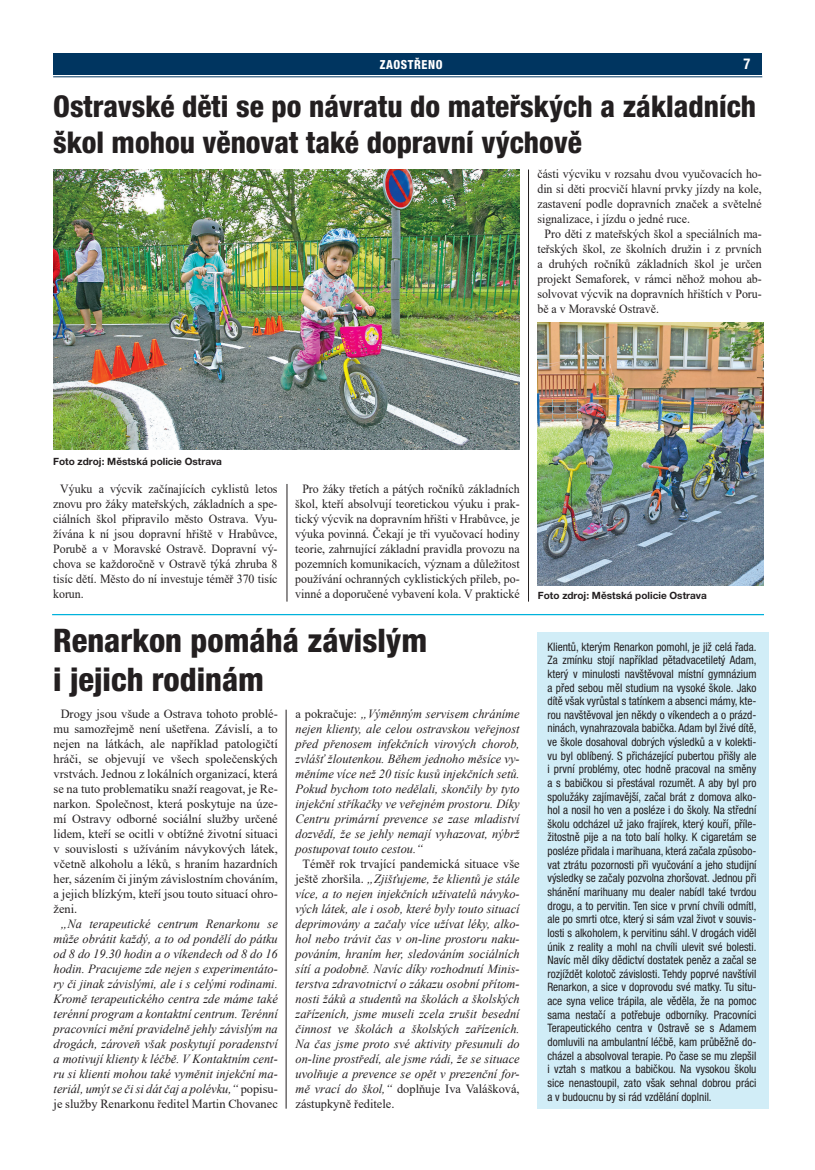
<style>
.page{position:relative;width:815px;height:1170px;background:#fff}
.page>*{position:absolute;margin:0;border:0;box-sizing:border-box;transform-origin:0 0}
.t1{font:800 condensed 32.5px/39px "Helvetica Neue LT Pro";color:#231f20}
.t2{font:800 condensed 30px/36.2px "Helvetica Neue LT Pro";color:#231f20}
.t3{font:700 condensed 15px "Helvetica Neue LT Pro";color:#fff;scale:.95 1}
.t4{font:italic 12.5px/15px "Times New Roman";color:#231f20;text-align:justify}
.t5{font:12.5px/15px "Times New Roman";color:#231f20;text-align:justify;scale:.95 1}
.t6{font:12.5px/15px "Times New Roman";color:#231f20;text-align:justify}
.t7{font:800 condensed 12.5px "Helvetica Neue LT Pro";letter-spacing:.05em;color:#fff;scale:.95 1}
.t8{font:condensed 11.62px/13.6px "Helvetica Neue LT Pro";color:#231f20;text-align:justify}
.t9{font:700 10px "Helvetica Neue LT Pro";color:#231f20}
.s1{font-style:normal}
</style>
<div class="page">
<div style="left:53px;top:53px;width:709px;height:21px;background:#003560"></div>
<hr style="left:53px;top:76px;width:709px;height:1px;background:#003560">
<div style="left:538px;top:631px;width:231px;height:477px;background:#d1edf7"></div>
<hr style="left:286px;top:709px;width:1px;height:399px;background:#231f20">
<img style="left:53px;top:169px;width:467px;height:280px">
<img style="left:538px;top:322px;width:226px;height:263px">
<hr style="left:528px;top:169px;width:1px;height:432px;background:#231f20">
<hr style="left:287px;top:484px;width:1px;height:117px;background:#231f20">
<hr style="left:52px;top:614px;width:712px;height:1px;background:#00b2dc">
<p class="t7" style="left:380px;top:57px;width:67px">ZAOSTŘENO</p>
<p class="t3" style="left:743px;top:55px;width:9px">7</p>
<h2 class="t2" style="left:53px;top:88px;width:705px">Ostravské děti se po návratu do mateřských a základních škol mohou věnovat také dopravní výchově</h2>
<p class="t5" style="left:537px;top:165px;width:238px">části výcviku v rozsahu dvou vyučovacích ho-</p>
<p class="t5" style="left:537px;top:180px;width:238px">din si děti procvičí hlavní prvky jízdy na kole,</p>
<p class="t5" style="left:537px;top:195px;width:238px">zastavení podle dopravních značek a světelné</p>
<p class="t5" style="left:537px;top:210px;width:162px">signalizace, i jízdu o jedné ruce.</p>
<p class="t5" style="left:544px;top:225px;width:230px">Pro děti z mateřských škol a speciálních ma-</p>
<p class="t5" style="left:537px;top:240px;width:238px">teřských škol, ze školních družin i z prvních</p>
<p class="t5" style="left:537px;top:255px;width:238px">a druhých ročníků základních škol je určen</p>
<p class="t5" style="left:537px;top:270px;width:238px">projekt Semaforek, v rámci něhož mohou ab-</p>
<p class="t5" style="left:537px;top:285px;width:238px">solvovat výcvik na dopravních hřištích v Poru-</p>
<p class="t5" style="left:537px;top:300px;width:130px">bě a v Moravské Ostravě.</p>
<p class="t9" style="left:53px;top:454px;width:170px">Foto zdroj: Městská policie Ostrava</p>
<p class="t5" style="left:53px;top:480px;width:238px;text-indent:7px">Výuku a výcvik začínajících cyklistů letos znovu pro žáky mateřských, základních a spe&shy;ciálních škol připravilo město Ostrava. Vyu&shy;žívána k ní jsou dopravní hřiště v Hrabůvce, Porubě a v Moravské Ostravě. Dopravní vý&shy;chova se každoročně v Ostravě týká zhruba 8 tisíc dětí. Město do ní investuje téměř 370 tisíc korun.</p>
<p class="t5" style="left:295px;top:480px;width:238px;text-align:center">Pro žáky třetích a pátých ročníků základních škol, kteří absolvují teoretickou výuku i prak&shy;tický výcvik na dopravním hřišti v Hrabůvce, je výuka povinná. Čekají je tři vyučovací hodiny teorie, zahrnující základní pravidla provozu na pozemních komunikacích, význam a důležitost používání ochranných cyklistických přileb, po&shy;vinné a doporučené vybavení kola. V praktické</p>
<h1 class="t1" style="left:53px;top:620px;width:376px">Renarkon pomáhá závislým i jejich rodinám</h1>
<p class="t6" style="left:54px;top:705px;width:226px;text-indent:7px">Drogy jsou všude a Ostrava tohoto problé&shy;mu samozřejmě není ušetřena. Závislí, a to nejen na látkách, ale například patologičtí hráči, se objevují ve všech společenských vrstvách. Jednou z lokálních organizací, která se na tuto problematiku snaží reagovat, je Re&shy;narkon. Společnost, která poskytuje na úze&shy;mí Ostravy odborné sociální služby určené lidem, kteří se ocitli v obtížné životní situaci v souvislosti s užíváním návykových látek, včetně alkoholu a léků, s hraním hazardních her, sázením či jiným závislostním chováním, a jejich blízkým, kteří jsou touto situací ohro&shy;ženi.</p>
<p class="t4" style="left:54px;top:915px;width:226px;text-align:center">„Na terapeutické centrum Renarkonu se může obrátit každý, a to od pondělí do pátku od 8 do 19.30 hodin a o víkendech od 8 do 16 hodin. Pracujeme zde nejen s experimentáto&shy;ry či jinak závislými, ale i s celými rodinami.<br>Kromě terapeutického centra zde máme také terénní program a kontaktní centrum. Terénní pracovníci mění pravidelně jehly závislým na drogách, zároveň však poskytují poradenství a motivují klienty k léčbě. V Kontaktním cent&shy;ru si klienti mohou také vyměnit injekční ma&shy;teriál, umýt se či si dát čaj a polévku,“ <span class="s1">popisu&shy;je služby Renarkonu ředitel Martin Chovanec</span></p>
<p class="t4" style="left:296px;top:705px;width:226px"><span class="s1">a pokračuje:</span> „Výměnným servisem chráníme nejen klienty, ale celou ostravskou veřejnost před přenosem infekčních virových chorob, zvlášť žloutenkou. Během jednoho měsíce vy&shy;měníme více než 20 tisíc kusů injekčních setů.<br>Pokud bychom toto nedělali, skončily by tyto injekční stříkačky ve veřejném prostoru. Díky Centru primární prevence se zase mladiství dozvědí, že se jehly nemají vyhazovat, nýbrž postupovat touto cestou.“</p>
<p class="t4" style="left:296px;top:855px;width:226px;text-indent:7px"><span class="s1">Téměř rok trvající pandemická situace vše ještě zhoršila.</span> „Zjišťujeme, že klientů je stále více, a to nejen injekčních uživatelů návyko&shy;vých látek, ale i osob, které byly touto situací deprimovány a začaly více užívat léky, alko&shy;hol nebo trávit čas v on-line prostoru naku&shy;pováním, hraním her, sledováním sociálních sítí a podobně. Navíc díky rozhodnutí Minis&shy;terstva zdravotnictví o zákazu osobní přítom&shy;nosti žáků a studentů na školách a školských zařízeních, jsme museli zcela zrušit besední činnost ve školách a školských zařízeních.<br>Na čas jsme proto své aktivity přesunuli do on-line prostředí, ale jsme rádi, že se situace uvolňuje a prevence se opět v prezenční for&shy;mě vrací do škol,“ <span class="s1">doplňuje Iva Valášková, zástupkyně ředitele.</span></p>
<p class="t9" style="left:538px;top:589px;width:170px">Foto zdroj: Městská policie Ostrava</p>
<p class="t8" style="left:547px;top:639px;width:211px">Klientů, kterým Renarkon pomohl, je již celá řada.<br>Za zmínku stojí například pětadvacetiletý Adam, který v minulosti navštěvoval místní gymnázium a před sebou měl studium na vysoké škole. Jako dítě však vyrůstal s tatínkem a absenci mámy, kte&shy;rou navštěvoval jen někdy o víkendech a o prázd&shy;ninách, vynahrazovala babička. Adam byl živé dítě, ve škole dosahoval dobrých výsledků a v kolekti&shy;vu byl oblíbený. S přicházející pubertou přišly ale i první problémy, otec hodně pracoval na směny a s babičkou si přestával rozumět. A aby byl pro spolužáky zajímavější, začal brát z domova alko&shy;hol a nosil ho ven a posléze i do školy. Na střední školu odcházel už jako frajírek, který kouří, příle&shy;žitostně pije a na toto balí holky. K cigaretám se posléze přidala i marihuana, která začala způsobo&shy;vat ztrátu pozornosti při vyučování a jeho studijní výsledky se začaly pozvolna zhoršovat. Jednou při shánění marihuany mu dealer nabídl také tvrdou drogu, a to pervitin. Ten sice v první chvíli odmítl, ale po smrti otce, který si sám vzal život v souvis&shy;losti s alkoholem, k pervitinu sáhl. V drogách viděl únik z reality a mohl na chvíli ulevit své bolesti.<br>Navíc měl díky dědictví dostatek peněz a začal se rozjíždět kolotoč závislosti. Tehdy poprvé navštívil Renarkon, a sice v doprovodu své matky. Tu situ&shy;ace syna velice trápila, ale věděla, že na pomoc sama nestačí a potřebuje odborníky. Pracovníci Terapeutického centra v Ostravě se s Adamem domluvili na ambulantní léčbě, kam průběžně do&shy;cházel a absolvoval terapie. Po čase se mu zlepšil i vztah s matkou a babičkou. Na vysokou školu sice nenastoupil, zato však sehnal dobrou práci a v budoucnu by si rád vzdělání doplnil.</p>
</div>
